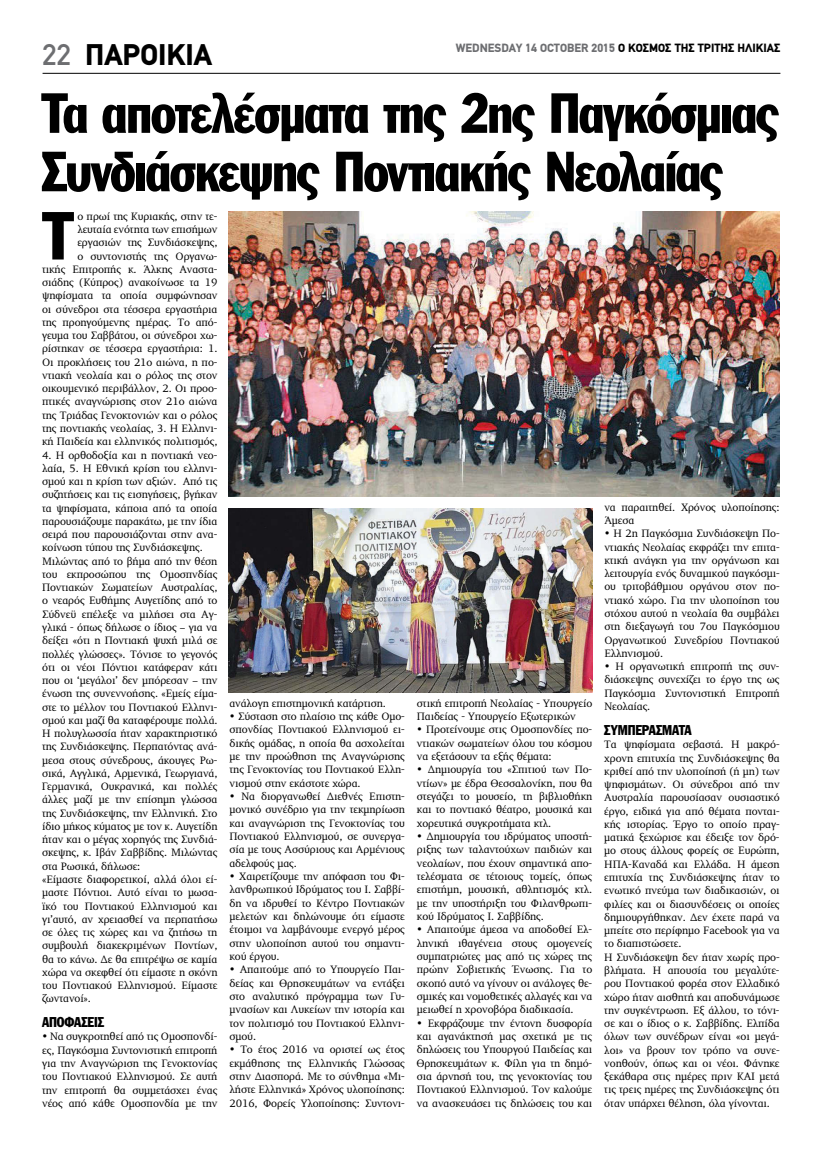
<style>
.page{position:relative;width:823px;height:1149px;background:#fff}
.page>*{position:absolute;margin:0;border:0;box-sizing:border-box;transform-origin:0 0}
.t1{font:66.6px "Franklin Gothic Greek Cond";color:#000}
.t2{font:55.5px/58.4px "Franklin Gothic Greek Cond";letter-spacing:-.03em;color:#000}
.t3{font:900 30px "PF Din Text";color:#000}
.t4{font:14px "Franklin Gothic Greek Cond";letter-spacing:-.01em;color:#000}
.t5{font:900 12px "PF Din Text";color:#000}
.t6{font:11px/13.3px "PF Diplomat";letter-spacing:-.01em;color:#000;text-align:justify}
.s1{color:#6d6e71}
.s2{font-weight:500;color:#6d6e71}
</style>
<div class="page">
<hr style="left:43px;top:73px;width:737px;height:1px;background:#000">
<img style="left:229px;top:211px;width:550px;height:285px">
<img style="left:229px;top:508px;width:363px;height:184px">
<p class="t5" style="left:454px;top:41px;width:326px"><span class="s1">WEDNESDAY 14 OCTOBER 2015</span> O ΚΟΣΜΟΣ ΤΗΣ ΤΡΙΤΗΣ ΗΛΙΚΙΑΣ</p>
<h3 class="t3" style="left:42px;top:38px;width:171px"><span class="s2">22</span> ΠΑΡΟΙΚΙΑ</h3>
<h2 class="t2" style="left:42px;top:84px;width:739px">Τα αποτελέσµατα της 2ης Παγκόσµιας<br>Συνδιάσκεψης Ποντιακής Νεολαίας</h2>
<h1 class="t1" style="left:43px;top:198px;width:32px">T</h1>
<p class="t6" style="left:42px;top:210px;width:177px;text-align:right">ο πρωί της Κυριακής, στην τε&shy;λευταία ενότητα των επισήµων εργασιών της Συνδιάσκεψης,<br>ο συντονιστής της Οργανω-<br>τικής Επιτροπής κ. Άλκης Αναστα&shy;σιάδης (Κύπρος) ανακοίνωσε τα 19 ψηφίσµατα τα οποία συµφώνησαν οι σύνεδροι στα τέσσερα εργαστήρια της προηγούµενης ηµέρας. Το από&shy;γευµα του Σαββάτου, οι σύνεδροι χω&shy;ρίστηκαν σε τέσσερα εργαστήρια: 1.<br>Οι προκλήσεις του 21o αιώνα, η πο&shy;ντιακή νεολαία και ο ρόλος της στον οικουµενικό περιβάλλον, 2. Οι προο&shy;πτικές αναγνώρισης στον 21o αιώνα της Τριάδας Γενοκτονιών και ο ρόλος της ποντιακής νεολαίας, 3. Η Ελληνι&shy;κή Παιδεία και ελληνικός πολιτισµός,</p>
<p class="t6" style="left:42px;top:448px;width:177px;text-align:left">4. Η ορθοδοξία και η ποντιακή νεο&shy;λαία, 5. Η Εθνική κρίση του ελληνι&shy;σµού και η κρίση των αξιών. Από τις συζητήσεις και τις εισηγήσεις, βγήκαν τα ψηφίσµατα, κάποια από τα οποία παρουσιάζουµε παρακάτω, µε την ίδια σειρά που παρουσιάζονται στην ανα&shy;κοίνωση τύπου της Συνδιάσκεψης.<br>Μιλώντας από το βήµα από την θέση του εκπροσώπου της Οµοσπνδίας Ποντιακών Σωµατείων Αυστραλίας, ο νεαρός Ευθήµης Αυγετίδης από το Σύδνεϋ επέλεξε να µιλήσει στα Αγ&shy;γλικά - όπως δήλωσε ο ίδιος – για να δείξει «ότι η Ποντιακή ψυχή µιλά σε πολλές γλώσσες». Τόνισε το γεγονός ότι οι νέοι Πόντιοι κατάφεραν κάτι που οι ‘µεγάλοι’ δεν µπόρεσαν – την ένωση της συνεννοήσης. «Εµείς είµα&shy;στε το µέλλον του Ποντιακού Ελληνι&shy;σµού και µαζί θα καταφέρουµε πολλά.<br>Η πολυγλωσσία ήταν χαρακτηριστικό της Συνδιάσκεψης. Περπατόντας ανά&shy;µεσα στους σύνεδρους, άκουγες Ρω&shy;σικά, Αγγλικά, Αρµενικά, Γεωργιανά, Γερµανικά, Ουκρανικά, και πολλές άλλες µαζί µε την επίσηµη γλώσσα της Συνδιάσκεψης, την Ελληνική. Στο ίδιο µήκος κύµατος µε τον κ. Αυγετίδη ήταν και ο µέγας χορηγός της Συνδιά&shy;σκεψης, κ. Ιβάν Σαββίδης. Μιλώντας στα Ρωσικά, δήλωσε:<br>«Είµαστε διαφορετικοί, αλλά όλοι εί&shy;µαστε Πόντιοι. Αυτό είναι το µωσα&shy;ϊκό του Ποντιακού Ελληνισµού και γι’αυτό, αν χρειασθεί να περπατήσω σε όλες τις χώρες και να ζητήσω τη συµβουλή διακεκριµένων Ποντίων, θα το κάνω. ∆ε θα επιτρέψω σε καµία χώρα να σκεφθεί ότι είµαστε η σκόνη του Ποντιακού Ελληνισµού. Είµαστε ζωντανοί».</p>
<p class="t4" style="left:42px;top:1013px;width:63px">ΑΠΟΦΑΣΕΙΣ</p>
<p class="t6" style="left:42px;top:1030px;width:177px">• Να συγκροτηθεί από τις Οµοσπονδί&shy;ες, Παγκόσµια Συντονιστική επιτροπή για την Αναγνώριση της Γενοκτονίας του Ποντιακού Ελληνισµού. Σε αυτή την επιτροπή θα συµµετάσχει ένας νέος από κάθε Οµοσπονδία µε την</p>
<p class="t6" style="left:604px;top:500px;width:177px">να παραιτηθεί. Χρόνος υλοποίησης:<br>Άµεσα</p>
<p class="t6" style="left:604px;top:527px;width:177px">• Η 2η Παγκόσµια Συνδιάσκεψη Πο&shy;ντιακής Νεολαίας εκφράζει την επιτα&shy;κτική ανάγκη για την οργάνωση και λειτουργία ενός δυναµικού παγκόσµι&shy;ου τριτοβάθµιου οργάνου στον πο&shy;ντιακό χώρο. Για την υλοποίηση του στόχου αυτού η νεολαία θα συµβάλει στη διεξαγωγή του 7ου Παγκόσµιου Οργανωτικού Συνεδρίου Ποντιακού Ελληνισµού.</p>
<p class="t6" style="left:604px;top:660px;width:177px">• Η οργανωτική επιτροπή της συν&shy;διάσκεψης συνεχίζει το έργο της ως Παγκόσµια Συντονιστική Επιτροπή Νεολαίας.</p>
<p class="t4" style="left:604px;top:721px;width:89px">ΣΥΜΠΕΡΑΣΜΑΤΑ</p>
<p class="t6" style="left:604px;top:738px;width:177px;text-align:left">Τα ψηφίσµατα σεβαστά. Η µακρό&shy;χρονη επιτυχία της Συνδιάσκεψης θα κριθεί από την υλοποίησή (ή µη) των ψηφισµάτων. Οι σύνεδροι από την Αυστραλία παρουσίασαν ουσιαστικό έργο, ειδικά για από θέµατα πονται&shy;κής ιστορίας. Έργο το οποίο πραγ&shy;µατικά ξεχώρισε και έδειξε τον δρό&shy;µο στους άλλους φορείς σε Ευρώπη, ΗΠΑ-Καναδά και Ελλάδα. Η άµεση επιτυχία της Συνδιάσκεψης ήταν το ενωτικό πνεύµα των διαδικασιών, οι φιλίες και οι διασυνδέσεις οι οποίες δηµιουργήθηκαν. ∆εν έχετε παρά να µπείτε στο περίφηµο Facebook για να το διαπιστώσετε.<br>Η Συνδιάσκεψη δεν ήταν χωρίς προ&shy;βλήµατα. Η απουσία του µεγαλύτε&shy;ρου Ποντιακού φορέα στον Ελλαδικό χώρο ήταν αισθητή και αποδυνάµωσε την συγκέντρωση. Εξ άλλου, το τόνι&shy;σε και ο ίδιος ο κ. Σαββίδης. Ελπίδα όλων των συνέδρων είναι «οι µεγά&shy;λοι» να βρουν τον τρόπο να συνε&shy;νοηθούν, όπως και οι νέοι. Φάνηκε ξεκάθαρα στις ηµέρες πριν ΚΑΙ µετά τις τρεις ηµέρες της Συνδιάσκεψης ότι όταν υπάρχει θέληση, όλα γίνονται.</p>
<p class="t6" style="left:229px;top:696px;width:158px">ανάλογη επιστηµονική κατάρτιση.</p>
<p class="t6" style="left:229px;top:709px;width:177px">• Σύσταση στο πλαίσιο της κάθε Οµο&shy;σπονδίας Ποντιακού Ελληνισµού ει&shy;δικής οµάδας, η οποία θα ασχολείται µε την προώθηση της Αναγνώρισης της Γενοκτονίας του Ποντιακού Ελλη&shy;νισµού στην εκάστοτε χώρα.</p>
<p class="t6" style="left:229px;top:789px;width:177px">• Να διοργανωθεί ∆ιεθνές Επιστη&shy;µονικό συνέδριο για την τεκµηρίωση και αναγνώριση της Γενοκτονίας του Ποντιακού Ελληνισµού, σε συνεργα&shy;σία µε τους Ασσύριους και Αρµένιους αδελφούς µας.</p>
<p class="t6" style="left:229px;top:869px;width:177px">• Χαιρετίζουµε την απόφαση του Φι&shy;λανθρωπικού Ιδρύµατος του Ι. Σαββί&shy;δη να ιδρυθεί το Κέντρο Ποντιακών µελετών και δηλώνουµε ότι είµαστε έτοιµοι να λαµβάνουµε ενεργό µέρος στην υλοποίηση αυτού του σηµαντι&shy;κού έργου.</p>
<p class="t6" style="left:229px;top:963px;width:177px">• Απαιτούµε από το Υπουργείο Παι&shy;δείας και Θρησκευµάτων να εντάξει στο αναλυτικό πρόγραµµα των Γυ&shy;µνασίων και Λυκείων την ιστορία και τον πολιτισµό του Ποντιακού Ελληνι&shy;σµού.</p>
<p class="t6" style="left:229px;top:1042px;width:177px">• Το έτος 2016 να οριστεί ως έτος εκµάθησης της Ελληνικής Γλώσσας στην ∆ιασπορά. Με το σύνθηµα «Μι&shy;λήστε Ελληνικά» Χρόνος υλοποίησης:<br>2016, Φορείς Υλοποίησης: Συντονι-</p>
<p class="t6" style="left:416px;top:696px;width:177px">στική επιτροπή Νεολαίας - Υπουργείο<br>Παιδείας - Υπουργείο Εξωτερικών</p>
<p class="t6" style="left:416px;top:723px;width:177px">• Προτείνουµε στις Οµοσπονδίες πο&shy;ντιακών σωµατείων όλου του κόσµου να εξετάσουν τα εξής θέµατα:</p>
<p class="t6" style="left:416px;top:763px;width:177px">• ∆ηµιουργία του «Σπιτιού των Πο&shy;ντίων» µε έδρα Θεσσαλονίκη, που θα στεγάζει το µουσείο, τη βιβλιοθήκη και το ποντιακό θέατρο, µουσικά και χορευτικά συγκροτήµατα κτλ.</p>
<p class="t6" style="left:416px;top:829px;width:177px">• ∆ηµιουργία του ιδρύµατος υποστή&shy;ριξης των ταλαντούχων παιδιών και νεολαίων, που έχουν σηµαντικά απο&shy;τελέσµατα σε τέτοιους τοµείς, όπως επιστήµη, µουσική, αθλητισµός κτλ. µε την υποστήριξη του Φιλανθρωπι&shy;κού Ιδρύµατος Ι. Σαββίδης.</p>
<p class="t6" style="left:416px;top:923px;width:177px">• Απαιτούµε άµεσα να αποδοθεί Ελ&shy;ληνική ιθαγένεια στους οµογενείς συµπατριώτες µας από τις χώρες της πρώην Σοβιετικής Ένωσης. Για το σκοπό αυτό να γίνουν οι ανάλογες θε&shy;σµικές και νοµοθετικές αλλαγές και να µειωθεί η χρονοβόρα διαδικασία.</p>
<p class="t6" style="left:416px;top:1016px;width:177px">• Εκφράζουµε την έντονη δυσφορία και αγανάκτησή µας σχετικά µε τις δηλώσεις του Υπουργού Παιδείας και Θρησκευµάτων κ. Φίλη για τη δηµό&shy;σια άρνησή του, της γενοκτονίας του Ποντιακού Ελληνισµού. Τον καλούµε να ανασκευάσει τις δηλώσεις του και</p>
</div>
